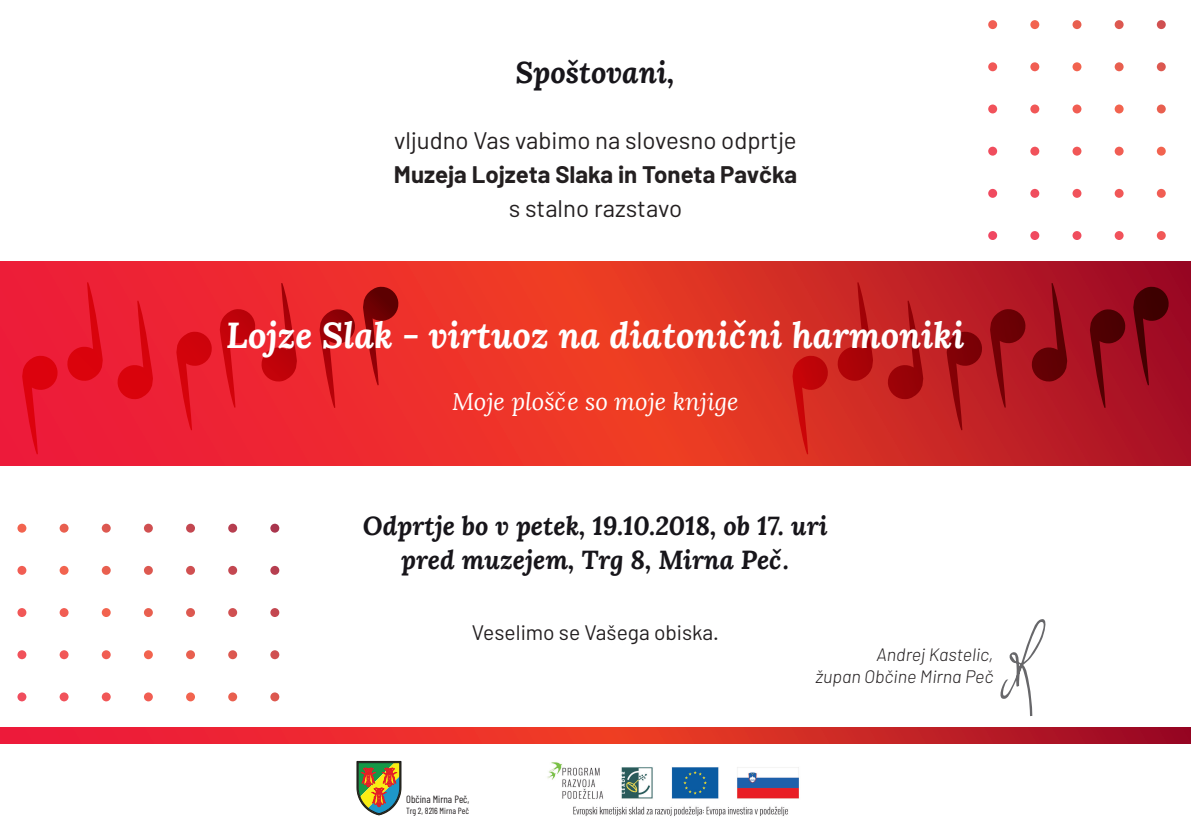
<style>
.page{position:relative;width:1191px;height:840px;background:#fff}
.page>*{position:absolute;margin:0;border:0;box-sizing:border-box;transform-origin:0 0}
.t1{font:italic 700 36px "Lora";color:#fff}
.t2{font:italic 700 30px "Lora";color:#17151a}
.t3{font:italic 700 26px/34px "Lora";color:#17151a;text-align:center}
.t4{font:24px "Barlow";color:#231f20}
.t5{font:700 24px "Barlow";color:#231f20}
.t6{font:italic 24px "Lora";color:#fff}
.t7{font:21px "Barlow";color:#231f20}
.t8{font:italic 300 18px/21.6px "Barlow";color:#231f20;text-align:right}
.t9{font:10.6px "Barlow Condensed";color:#231f20}
.t10{font:9px "Barlow Condensed";color:#231f20}
</style>
<div class="page">
<img style="left:547px;top:762px;width:252px;height:54px">
<svg style="left:357px;top:760px;width:44px;height:54px;background:#8d8a5b"></svg>
<svg style="left:0;top:727px;width:1191px;height:15px;background:#d9262a"></svg>
<svg style="left:0;top:261px;width:1191px;height:204px;background:#e22f27"></svg>
<svg style="left:792px;top:282px;width:376px;height:172px;background:#b31a1f"></svg>
<svg style="left:22px;top:282px;width:376px;height:172px;background:#e51e2c"></svg>
<svg style="left:988px;top:20px;width:177px;height:220px"></svg>
<svg style="left:17px;top:523px;width:262px;height:178px"></svg>
<svg style="left:1000px;top:619px;width:46px;height:97px"></svg>
<p class="t2" style="left:515px;top:52px;width:161px">Spoštovani,</p>
<p class="t4" style="left:394px;top:125px;width:404px">vljudno Vas vabimo na slovesno odprtje</p>
<p class="t5" style="left:394px;top:159px;width:404px">Muzeja Lojzeta Slaka in Toneta Pavčka</p>
<p class="t4" style="left:509px;top:194px;width:175px">s stalno razstavo</p>
<h1 class="t1" style="left:226px;top:310px;width:740px">Lojze Slak - virtuoz na diatonični harmoniki</h1>
<p class="t6" style="left:452px;top:386px;width:288px">Moje plošče so moje knjige</p>
<p class="t3" style="left:363px;top:507px;width:466px">Odprtje bo v petek, 19.10.2018, ob 17. uri pred muzejem, Trg 8, Mirna Peč.</p>
<p class="t7" style="left:472px;top:619px;width:249px">Veselimo se Vašega obiska.</p>
<p class="t9" style="left:406px;top:792px;width:65px">Občina Mirna Peč,</p>
<p class="t10" style="left:406px;top:804px;width:64px">Trg 2, 8216 Mirna Peč</p>
<p class="t8" style="left:815px;top:643px;width:179px">Andrej Kastelic,<br>župan Občine Mirna Peč</p>
</div>
